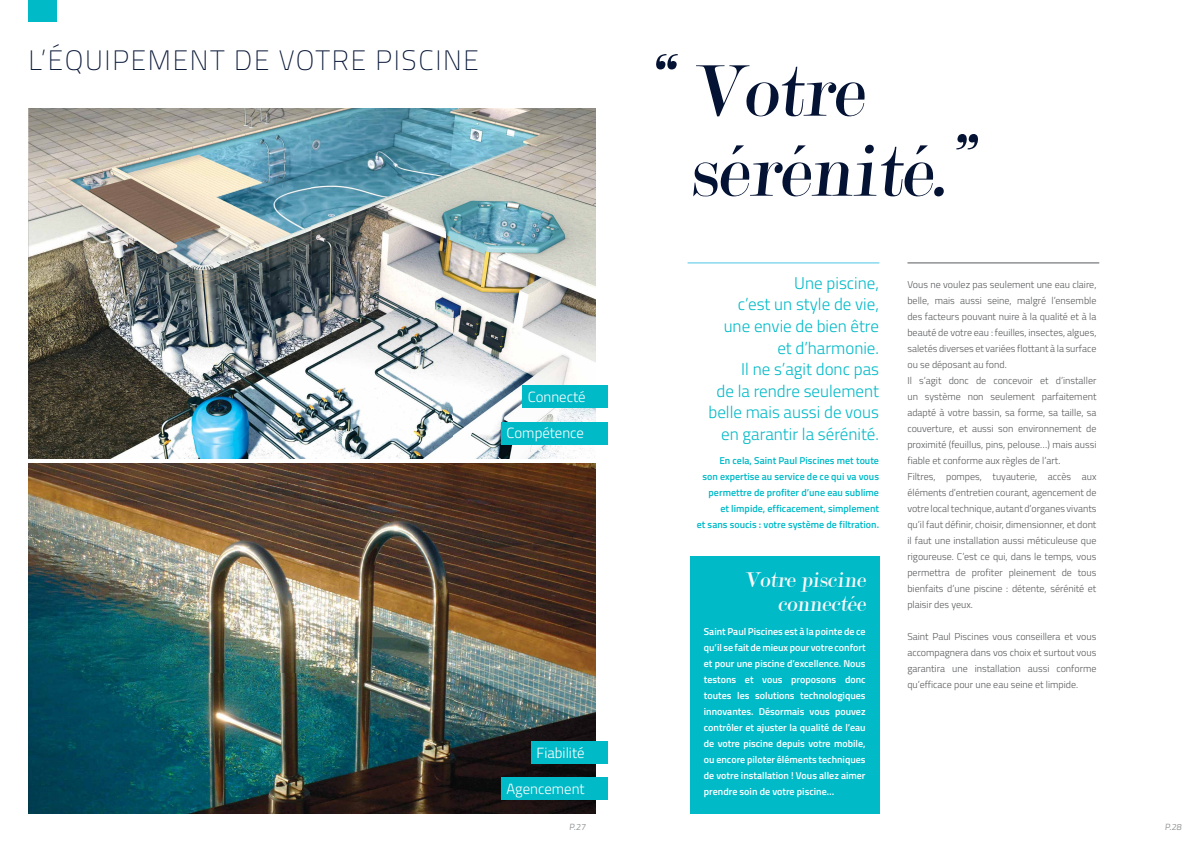
<style>
.page{position:relative;width:1191px;height:842px;background:#fff}
.page>*{position:absolute;margin:0;border:0;box-sizing:border-box;transform-origin:0 0}
.t1{font:78px/80px "Modern";color:#041334}
.t2{font:100 28px "Titillium Web";letter-spacing:.06em;color:#041334}
.t3{font:23px/24px "Modern";color:#f8f8f9;text-align:right}
.t4{font:300 17px/21.6px "Titillium Web";color:#00bac8;text-align:right}
.t5{font:300 14.8px "Titillium Web";color:#fff}
.t6{font:300 10px/16px "Titillium Web";color:#58595b}
.t7{font:600 10px/16px "Titillium Web";color:#fff;text-align:justify}
.t8{font:600 10px/16px "Titillium Web";color:#00bac8;text-align:right}
.t9{font:9px "Titillium Web";color:#939598}
</style>
<div class="page">
<img style="left:28px;top:463px;width:567px;height:351px">
<svg style="left:28px;top:108px;width:1px;height:351px"></svg>
<img style="left:29px;top:108px;width:566px;height:351px">
<div style="left:28px;top:0;width:29px;height:21px;background:#00bac8"></div>
<hr style="left:688px;top:263px;width:191px;height:1px;background:#4dc7e4">
<hr style="left:907px;top:263px;width:192px;height:1px;background:#58595b">
<div style="left:690px;top:556px;width:189px;height:258px;background:#00bac8"></div>
<div style="left:501px;top:422px;width:106px;height:22px;background:#00bac8"></div>
<div style="left:531px;top:741px;width:76px;height:23px;background:#00bac8"></div>
<div style="left:501px;top:777px;width:106px;height:23px;background:#00bac8"></div>
<div style="left:522px;top:386px;width:85px;height:22px;background:#00bac8"></div>
<h2 class="t2" style="left:29px;top:41px;width:452px">L’ÉQUIPEMENT DE VOTRE PISCINE</h2>
<h1 class="t1" style="left:690px;top:52px;width:293px;text-indent:-41px">“ Votre sérénité.”</h1>
<h3 class="t5" style="left:528px;top:386px;width:59px">Connecté</h3>
<h3 class="t5" style="left:506px;top:423px;width:79px">Compétence</h3>
<h3 class="t5" style="left:536px;top:742px;width:49px">Fiabilité</h3>
<h3 class="t5" style="left:506px;top:778px;width:80px">Agencement</h3>
<h3 class="t4" style="left:708px;top:271px;width:172px">Une piscine,<br>c’est un style de vie, une envie de bien être et d’harmonie.<br>Il ne s’agit donc pas<br>de la rendre seulement belle mais aussi de vous en garantir la sérénité.</h3>
<p class="t8" style="left:697px;top:452px;width:184px">En cela, Saint Paul Piscines met toute<br>son expertise au service de ce qui va vous permettre de profiter d’une eau sublime<br>et limpide, efficacement, simplement<br>et sans soucis : votre système de filtration.</p>
<h3 class="t3" style="left:744px;top:568px;width:125px">Votre piscine connectée</h3>
<p class="t7" style="left:704px;top:623px;width:163px">Saint Paul Piscines est à la pointe de ce qu’il se fait de mieux pour votre confort et pour une piscine d’excellence. Nous testons et vous proposons donc toutes les solutions technologiques innovantes. Désormais vous pouvez contrôler et ajuster la qualité de l’eau de votre piscine depuis votre mobile, ou encore piloter éléments techniques de votre installation ! Vous allez aimer prendre soin de votre piscine…</p>
<p class="t6" style="left:907px;top:276px;width:191px">Vous ne voulez pas seulement une eau claire, belle, mais aussi seine, malgré l’ensemble des facteurs pouvant nuire à la qualité et à la beauté de votre eau : feuilles, insectes, algues, saletés diverses et variées flottant à la surface ou se déposant au fond.<br>Il s’agit donc de concevoir et d’installer un système non seulement parfaitement adapté à votre bassin, sa forme, sa taille, sa couverture, et aussi son environnement de proximité (feuillus, pins, pelouse…) mais aussi fiable et conforme aux règles de l’art.<br>Filtres, pompes, tuyauterie, accès aux éléments d’entretien courant, agencement de votre local technique, autant d’organes vivants qu’il faut définir, choisir, dimensionner, et dont il faut une installation aussi méticuleuse que rigoureuse. C’est ce qui, dans le temps, vous permettra de profiter pleinement de tous bienfaits d’une piscine : détente, sérénité et plaisir des yeux.</p>
<p class="t6" style="left:907px;top:628px;width:190px;text-align:justify">Saint Paul Piscines vous conseillera et vous accompagnera dans vos choix et surtout vous garantira une installation aussi conforme qu’efficace pour une eau seine et limpide.</p>
<p class="t9" style="left:569px;top:820px;width:19px">P.27</p>
<p class="t9" style="left:1165px;top:820px;width:19px">P.28</p>
</div>
